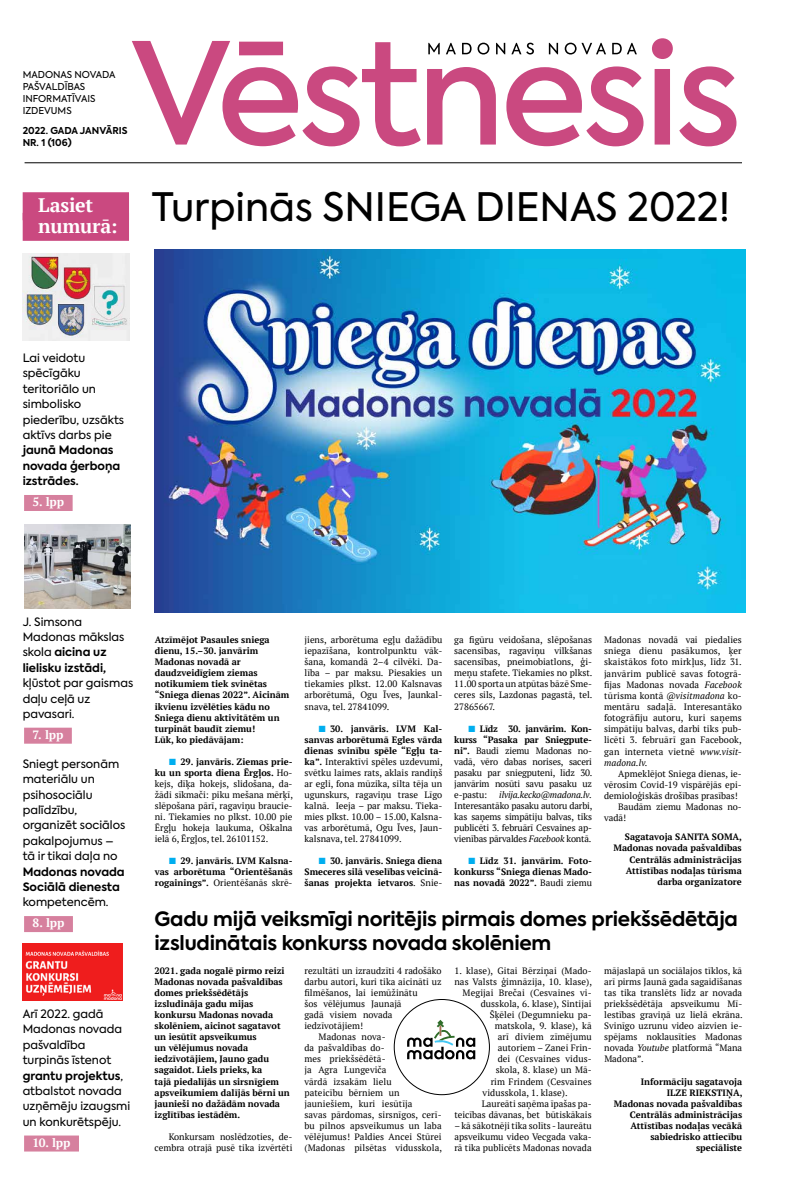
<style>
.page{position:relative;width:794px;height:1191px;background:#fff}
.page>*{position:absolute;margin:0;border:0;box-sizing:border-box;transform-origin:0 0}
.t1{font:39px "Axiforma";color:#000}
.t2{font:700 19.7px/23.6px "Axiforma";letter-spacing:-.01em;color:#000}
.t3{font:700 19.5px/20.6px "PT Serif";letter-spacing:-.01em;color:#fff}
.t4{font:700 12px "PT Serif";letter-spacing:-.02em;color:#fff}
.t5{font:11.5px/15.4px "Axiforma";color:#000}
.t6{font:700 11.5px/15.4px "Axiforma";color:#000}
.t7{font:9.5px/12.1px "Axiforma";color:#000}
.t8{font:700 9.5px/12.1px "Axiforma";color:#000}
.t9{font:9.2px/11px "PT Serif";color:#000;text-align:justify}
.t10{font:700 9.2px/11px "PT Serif";color:#000;text-align:justify}
.t11{font:italic 9.2px "PT Serif";letter-spacing:-.015em;color:#000}
.s1{font-weight:700}
.s2{color:#00aeef}
.s3{font-weight:400}
.s4{font-style:italic}
</style>
<div class="page">
<div style="left:24px;top:495px;width:49px;height:16px;background:#d6809e"></div>
<div style="left:24px;top:727px;width:48px;height:16px;background:#d6809e"></div>
<div style="left:24px;top:916px;width:49px;height:16px;background:#d6809e"></div>
<div style="left:24px;top:1135px;width:55px;height:16px;background:#d6809e"></div>
<hr style="left:25px;top:162px;width:717px;height:1px;background:#000">
<div style="left:23px;top:192px;width:106px;height:28px;background:#ca4980"></div>
<div style="left:23px;top:213px;width:106px;height:28px;background:#ca4980"></div>
<svg style="left:132px;top:38px;width:604px;height:108px"></svg>
<svg style="left:428px;top:43px;width:209px;height:12px"></svg>
<img style="left:154px;top:249px;width:591px;height:363px">
<svg style="left:407px;top:1020px;width:68px;height:39px"></svg>
<img style="left:23px;top:944px;width:99px;height:56px">
<img style="left:23px;top:254px;width:107px;height:86px">
<img style="left:24px;top:525px;width:106px;height:83px">
<p class="t7" style="left:23px;top:68px;width:94px">MADONAS NOVADA<br>PAŠVALDĪBAS<br>INFORMATĪVAIS<br>IZDEVUMS</p>
<p class="t8" style="left:23px;top:125px;width:106px">2022. GADA JANVĀRIS<br>NR. 1 (106)</p>
<h3 class="t3" style="left:38px;top:195px;width:81px">Lasiet numurā:</h3>
<h1 class="t1" style="left:152px;top:182px;width:580px">Turpinās SNIEGA DIENAS 2022!</h1>
<p class="t5" style="left:23px;top:350px;width:103px">Lai veidotu spēcīgāku teritoriālo un simbolisko piederību, uzsākts aktīvs darbs pie</p>
<p class="t6" style="left:23px;top:443px;width:99px">jaunā Madonas novada ģerboņa izstrādes.</p>
<h3 class="t4" style="left:33px;top:494px;width:33px">5. lpp</h3>
<p class="t5" style="left:23px;top:614px;width:103px">J. Simsona<br>Madonas mākslas skola <span class="s1">aicina uz lielisku izstādi,</span></p>
<p class="t5" style="left:23px;top:675px;width:112px">kļūstot par gaismas daļu ceļā uz pavasari.</p>
<h3 class="t4" style="left:33px;top:727px;width:32px">7. lpp</h3>
<p class="t5" style="left:23px;top:756px;width:104px">Sniegt personām materiālu un psihosociālu palīdzību, organizēt sociālos pakalpojumus – tā ir tikai daļa no</p>
<p class="t6" style="left:23px;top:864px;width:103px">Madonas novada<br>Sociālā dienesta</p>
<p class="t5" style="left:23px;top:894px;width:87px">kompetencēm.</p>
<h3 class="t4" style="left:33px;top:915px;width:33px">8. lpp</h3>
<p class="t5" style="left:23px;top:1006px;width:109px">Arī 2022. gadā<br>Madonas novada pašvaldība turpinās īstenot <span class="s1">grantu projektus</span>, atbalstot novada uzņēmēju izaugsmi un konkurētspēju.</p>
<h3 class="t4" style="left:33px;top:1134px;width:39px">10. lpp</h3>
<p class="t10" style="left:155px;top:634px;width:136px;text-align:left">Atzīmējot Pasaules sniega dienu, 15.–30. janvārim<br>Madonas novadā ar daudzveidīgiem ziemas notikumiem tiek svinētas “Sniega dienas 2022”. Aicinām ikvienu izvēlēties kādu no<br>Sniega dienu aktivitātēm un turpināt baudīt ziemu!<br>Lūk, ko piedāvājam:</p>
<p class="t9" style="left:155px;top:756px;width:140px;text-indent:14px"><span class="s2">■</span> <span class="s1">29. janvāris. Ziemas prie&shy;ku un sporta diena Ērgļos.</span> Ho&shy;kejs, dīķa hokejs, slidošana, da&shy;žādi sīkmači: piku mešana mērķī, slēpošana pārī, ragaviņu braucie&shy;ni. Tiekamies no plkst. 10.00 pie Ērgļu hokeja laukuma, Oškalna ielā 6, Ērgļos, tel. 26101152.</p>
<p class="t10" style="left:155px;top:855px;width:139px;text-indent:14px"><span class="s2">■</span> 29. janvāris. LVM Kalsna&shy;vas arborētuma “Orientēšanās rogainings”. <span class="s3">Orientēšanās skrē-</span></p>
<p class="t9" style="left:304px;top:634px;width:139px">jiens, arborētuma egļu dažādību iepazīšana, kontrolpunktu vāk&shy;šana, komandā 2–4 cilvēki. Da&shy;lība – par maksu. Piesakies un tiekamies plkst. 12.00 Kalsnavas arborētumā, Ogu Īves, Jaunkal&shy;snava, tel. 27841099.</p>
<p class="t9" style="left:304px;top:722px;width:140px;text-indent:14px"><span class="s2">■</span> <span class="s1">30. janvāris. LVM Kal&shy;sanvas arborētumā Egles vārda dienas svinību spēle “Egļu ta&shy;ka”.</span> Interaktīvi spēles uzdevumi, svētku laimes rats, aklais randiņš ar egli, fona mūzika, silta tēja un ugunskurs, ragaviņu trase Līgo kalnā. Ieeja – par maksu. Tieka&shy;mies plkst. 10.00 – 15.00, Kalsna&shy;vas arborētumā, Ogu Īves, Jaun&shy;kalsnava, tel. 27841099.</p>
<p class="t10" style="left:304px;top:855px;width:139px;text-indent:14px"><span class="s2">■</span> 30. janvāris. Sniega diena Smeceres silā veselības veicinā&shy;šanas projekta ietvaros<span class="s3">. Snie-</span></p>
<p class="t9" style="left:454px;top:634px;width:140px">ga figūru veidošana, slēpošanas sacensības, ragaviņu vilkšanas sacensības, pneimobiatlons, ģi&shy;meņu stafete. Tiekamies no plkst.<br>11.00 sporta un atpūtas bāzē Sme&shy;ceres sils, Lazdonas pagastā, tel.<br>27865667.</p>
<p class="t9" style="left:454px;top:722px;width:140px;text-indent:14px"><span class="s2">■</span> <span class="s1">Līdz 30. janvārim. Kon&shy;kurss “Pasaka par Sniegpute&shy;ni”.</span> Baudi ziemu Madonas no&shy;vadā, vēro dabas norises, saceri pasaku par sniegputeni, līdz 30. janvārim nosūti savu pasaku uz e-pastu:</p>
<p class="t11" style="left:499px;top:788px;width:94px">ilvija.kecko@madona.lv.</p>
<p class="t9" style="left:454px;top:800px;width:140px">Interesantāko pasaku autoru darbi, kas saņems simpātiju balvas, tiks publicēti 3. februārī Cesvaines ap&shy;vienības pārvaldes <span class="s4">Facebook</span> kontā.</p>
<p class="t10" style="left:454px;top:855px;width:139px;text-indent:14px"><span class="s2">■</span> Līdz 31. janvārim. Foto&shy;konkurss “Sniega dienas Mado&shy;nas novadā 2022”. <span class="s3">Baudi ziemu</span></p>
<p class="t9" style="left:604px;top:634px;width:139px">Madonas novadā vai piedalies sniega dienu pasākumos, ķer skaistākos foto mirkļus, līdz 31. janvārim publicē savas fotogrā&shy;fijas Madonas novada <span class="s4">Facebook </span>tūrisma kontā <span class="s4">@visitmadona</span> ko&shy;mentāru sadaļā. Interesantāko fotogrāfiju autoru, kuri saņems simpātiju balvas, darbi tiks pub&shy;licēti 3. februārī gan Facebook, gan interneta vietnē <span class="s4">www.visit&shy;madona.lv.</span></p>
<p class="t9" style="left:618px;top:768px;width:125px">Apmeklējot Sniega dienas, ie-</p>
<p class="t9" style="left:604px;top:779px;width:139px">vērosim Covid-19 vispārējās epi-</p>
<p class="t9" style="left:604px;top:790px;width:135px">demioloģiskās drošības prasības!</p>
<p class="t9" style="left:618px;top:801px;width:125px">Baudām ziemu Madonas no-</p>
<p class="t9" style="left:604px;top:812px;width:24px">vadā!</p>
<p class="t10" style="left:613px;top:831px;width:130px;text-align:right">Sagatavoja SANITA SOMA,<br>Madonas novada pašvaldības<br>Centrālās administrācijas<br>Attīstības nodaļas tūrisma darba organizatore</p>
<h2 class="t2" style="left:154px;top:907px;width:585px">Gadu mijā veiksmīgi noritējis pirmais domes priekšsēdētāja izsludinātais konkurss novada skolēniem</h2>
<p class="t10" style="left:154px;top:965px;width:137px;text-align:left">2021. gada nogalē pirmo reizi<br>Madonas novada pašvaldības domes priekšsēdētājs izsludināja gadu mijas konkursu Madonas novada skolēniem, aicinot sagatavot un iesūtīt apsveikumus<br>un vēlējumus novada iedzīvotājiem, Jauno gadu sagaidot. Liels prieks, ka<br>tajā piedalījās un sirsnīgiem apsveikumiem dalījās bērni un jaunieši no dažādām novada izglītības iestādēm.</p>
<p class="t9" style="left:154px;top:1130px;width:139px;text-align:right">Konkursam noslēdzoties, de&shy;cembra otrajā pusē tika izvērtēti</p>
<p class="t9" style="left:304px;top:965px;width:139px">rezultāti un izraudzīti 4 radošāko</p>
<p class="t9" style="left:304px;top:976px;width:139px">darbu autori, kuri tika aicināti uz</p>
<p class="t9" style="left:304px;top:987px;width:115px">filmēšanos, lai iemūžinātu</p>
<p class="t9" style="left:304px;top:998px;width:99px">šos vēlējumus Jaunajā</p>
<p class="t9" style="left:304px;top:1009px;width:90px">gadā visiem novada</p>
<p class="t9" style="left:304px;top:1020px;width:60px">iedzīvotājiem!</p>
<p class="t9" style="left:319px;top:1031px;width:67px">Madonas nova-</p>
<p class="t9" style="left:304px;top:1042px;width:82px">da pašvaldības do-</p>
<p class="t9" style="left:304px;top:1053px;width:83px">mes priekšsēdētā-</p>
<p class="t9" style="left:304px;top:1064px;width:84px">ja Agra Lungeviča</p>
<p class="t9" style="left:304px;top:1075px;width:89px">vārdā izsakām lielu</p>
<p class="t9" style="left:304px;top:1086px;width:97px">pateicību bērniem un</p>
<p class="t9" style="left:304px;top:1097px;width:110px">jauniešiem, kuri iesūtīja</p>
<p class="t9" style="left:304px;top:1108px;width:139px">savas pārdomas, sirsnīgos, cerī-</p>
<p class="t9" style="left:304px;top:1119px;width:139px">bu pilnos apsveikumus un laba</p>
<p class="t9" style="left:304px;top:1130px;width:139px">vēlējumus! Paldies Ancei Stūrei</p>
<p class="t9" style="left:304px;top:1141px;width:139px">(Madonas pilsētas vidusskola,</p>
<p class="t9" style="left:454px;top:965px;width:139px">1. klase), Gitai Bērziņai (Mado-</p>
<p class="t9" style="left:454px;top:976px;width:139px">nas Valsts ģimnāzija, 10. klase),</p>
<p class="t9" style="left:462px;top:987px;width:130px">Megijai Brečai (Cesvaines vi-</p>
<p class="t9" style="left:480px;top:998px;width:113px">dusskola, 6. klase), Sintijai</p>
<p class="t9" style="left:489px;top:1009px;width:104px">Šķēlei (Degumnieku pa-</p>
<p class="t9" style="left:494px;top:1020px;width:99px">matskola, 9. klase), kā</p>
<p class="t9" style="left:497px;top:1031px;width:96px">arī diviem zīmējumu</p>
<p class="t9" style="left:497px;top:1042px;width:96px">autoriem – Zanei Frin-</p>
<p class="t9" style="left:497px;top:1053px;width:96px">dei (Cesvaines vidus-</p>
<p class="t9" style="left:495px;top:1064px;width:98px">skola, 8. klase) un Mā-</p>
<p class="t9" style="left:490px;top:1075px;width:103px">rim Frindem (Cesvaines</p>
<p class="t9" style="left:482px;top:1086px;width:87px">vidusskola, 1. klase).</p>
<p class="t9" style="left:482px;top:1097px;width:111px">Laureāti saņēma īpašas pa-</p>
<p class="t9" style="left:454px;top:1108px;width:139px">teicības dāvanas, bet būtiskākais</p>
<p class="t9" style="left:454px;top:1119px;width:139px">– kā sākotnēji tika solīts - laureātu apsveikumu video Vecgada vaka&shy;rā tika publicēts Madonas novada</p>
<p class="t9" style="left:604px;top:965px;width:140px">mājaslapā un sociālajos tīklos, kā arī pirms Jaunā gada sagaidīšanas tas tika translēts līdz ar novada priekšsēdētāja apsveikumu Mī&shy;lestības graviņā uz lielā ekrāna.<br>Svinīgo uzrunu video aizvien ie&shy;spējams noklausīties Madonas novada <span class="s4">Youtube</span> platformā “Mana Madona”.</p>
<p class="t10" style="left:614px;top:1075px;width:130px;text-align:right">Informāciju sagatavoja<br>ILZE RIEKSTIŅA,<br>Madonas novada pašvaldības<br>Centrālās administrācijas<br>Attīstības nodaļas vecākā sabiedrisko attiecību speciāliste</p>
</div>
